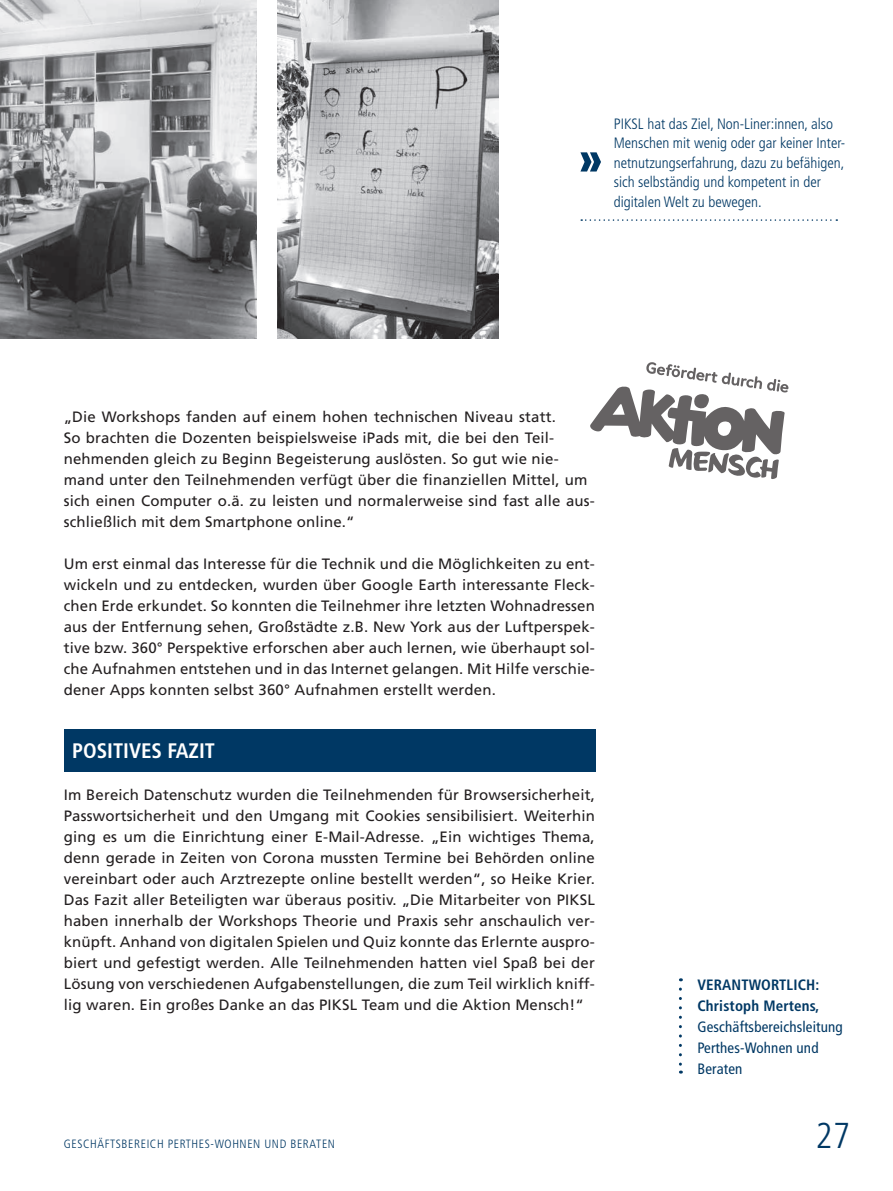
<style>
.page{position:relative;width:893px;height:1191px;background:#fff}
.page>*{position:absolute;margin:0;border:0;box-sizing:border-box;transform-origin:0 0}
.t1{font:300 condensed 36px "Frutiger LT Std";color:#003864}
.t2{font:700 condensed 21px "Frutiger LT Std";color:#fff}
.t3{font:15px/21px "Frutiger LT Std";letter-spacing:.01em;color:#231f20;text-align:justify}
.t4{font:300 condensed 15px/19.5px "Frutiger LT Std";color:#003864}
.t5{font:condensed 15px/21px "Frutiger LT Std";letter-spacing:.01em;color:#003864}
.t6{font:700 condensed 15px/21px "Frutiger LT Std";letter-spacing:.01em;color:#003864}
.t7{font:300 condensed 12px "Frutiger LT Std";letter-spacing:.05em;color:#003864}
</style>
<div class="page">
<svg style="left:590px;top:362px;width:199px;height:117px"></svg>
<div style="left:64px;top:729px;width:531px;height:43px;background:#003864"></div>
<svg style="left:580px;top:152px;width:21px;height:19px"></svg>
<svg style="left:581px;top:219px;width:256px;height:2px"></svg>
<svg style="left:679px;top:989px;width:3px;height:84px"></svg>
<img style="left:0;top:0;width:256px;height:338px">
<img style="left:277px;top:0;width:222px;height:338px">
<p class="t4" style="left:614px;top:114px;width:233px">PIKSL hat das Ziel, Non-Liner:innen, also Menschen mit wenig oder gar keiner Inter&shy;netnutzungserfahrung, dazu zu befähigen, sich selbständig und kompetent in der digitalen Welt zu bewegen.</p>
<p class="t3" style="left:64px;top:406px;width:532px;text-align:left">„Die Workshops fanden auf einem hohen technischen Niveau statt.<br>So brachten die Dozenten beispielsweise iPads mit, die bei den Teil&shy;nehmenden gleich zu Beginn Begeisterung auslösten. So gut wie nie&shy;mand unter den Teilnehmenden verfügt über die finanziellen Mittel, um sich einen Computer o.ä. zu leisten und normalerweise sind fast alle aus&shy;schließlich mit dem Smartphone online.“</p>
<p class="t3" style="left:64px;top:553px;width:533px">Um erst einmal das Interesse für die Technik und die Möglichkeiten zu ent&shy;wickeln und zu entdecken, wurden über Google Earth interessante Fleck&shy;chen Erde erkundet. So konnten die Teilnehmer ihre letzten Wohnadressen aus der Entfernung sehen, Großstädte z.B. New York aus der Luftperspek&shy;tive bzw. 360° Perspektive erforschen aber auch lernen, wie überhaupt sol&shy;che Aufnahmen entstehen und in das Internet gelangen. Mit Hilfe verschie&shy;dener Apps konnten selbst 360° Aufnahmen erstellt werden.</p>
<h2 class="t2" style="left:72px;top:738px;width:144px">POSITIVES FAZIT</h2>
<p class="t3" style="left:64px;top:784px;width:533px">Im Bereich Datenschutz wurden die Teilnehmenden für Browsersicherheit, Passwortsicherheit und den Umgang mit Cookies sensibilisiert. Weiterhin ging es um die Einrichtung einer E-Mail-Adresse. „Ein wichtiges Thema, denn gerade in Zeiten von Corona mussten Termine bei Behörden online vereinbart oder auch Arztrezepte online bestellt werden“, so Heike Krier.<br>Das Fazit aller Beteiligten war überaus positiv. „Die Mitarbeiter von PIKSL haben innerhalb der Workshops Theorie und Praxis sehr anschaulich ver&shy;knüpft. Anhand von digitalen Spielen und Quiz konnte das Erlernte auspro&shy;biert und gefestigt werden. Alle Teilnehmenden hatten viel Spaß bei der Lösung von verschiedenen Aufgabenstellungen, die zum Teil wirklich kniff&shy;lig waren. Ein großes Danke an das PIKSL Team und die Aktion Mensch!“</p>
<p class="t7" style="left:64px;top:1137px;width:273px">GESCHÄFTSBEREICH PERTHES-WOHNEN UND BERATEN</p>
<p class="t6" style="left:697px;top:974px;width:124px">VERANTWORTLICH:<br>Christoph Mertens,</p>
<p class="t5" style="left:697px;top:1016px;width:147px">Geschäftsbereichsleitung<br>Perthes-Wohnen und<br>Beraten</p>
<h1 class="t1" style="left:815px;top:1115px;width:36px">27</h1>
</div>
